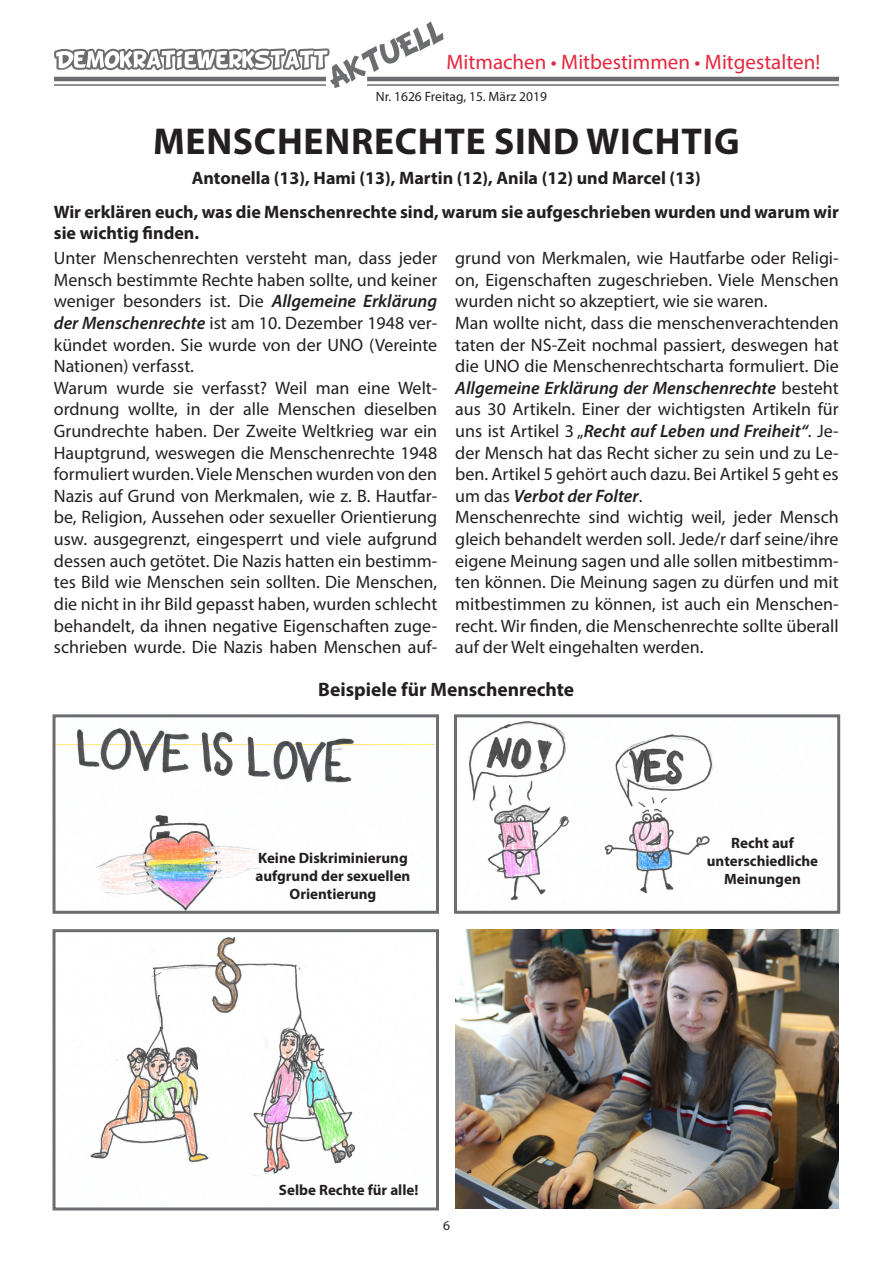
<style>
.page{position:relative;width:893px;height:1263px;background:#fff}
.page>*{position:absolute;margin:0;border:0;box-sizing:border-box;transform-origin:0 0}
.t1{font:700 37.5px "Myriad Pro";letter-spacing:.02em;color:#231f20}
.t2{font:21px "Myriad Pro";color:#e5263d}
.t3{font:700 19.5px "Myriad Pro";color:#231f20}
.t4{font:18px/21.6px "Myriad Pro";color:#231f20;text-align:justify}
.t5{font:700 18px/21.6px "Myriad Pro";color:#231f20}
.t6{font:700 15px/18px "Myriad Pro";color:#231f20;text-align:center}
.t7{font:13.5px "Myriad Pro";color:#231f20}
.s1{font-weight:600;font-style:italic}
</style>
<div class="page">
<hr style="left:367px;top:77px;width:472px;height:4px;background:#6c6d70">
<hr style="left:367px;top:84px;width:472px;height:2px;background:#6c6d70">
<svg style="left:54px;top:22px;width:390px;height:66px"></svg>
<img style="left:455px;top:929px;width:384px;height:280px">
<img style="left:90px;top:937px;width:266px;height:239px">
<div style="left:53px;top:929px;width:386px;height:281px;border:3px solid #6c6d70"></div>
<img style="left:57px;top:728px;width:378px;height:182px">
<div style="left:53px;top:714px;width:386px;height:200px;border:3px solid #6c6d70"></div>
<img style="left:468px;top:721px;width:246px;height:179px">
<div style="left:454px;top:714px;width:386px;height:200px;border:3px solid #6c6d70"></div>
<p class="t2" style="left:446px;top:49px;width:375px">Mitmachen • Mitbestimmen • Mitgestalten!</p>
<p class="t7" style="left:376px;top:88px;width:173px">Nr. 1626 Freitag, 15. März 2019</p>
<p class="t1" style="left:153px;top:117px;width:588px">MENSCHENRECHTE SIND WICHTIG</p>
<p class="t5" style="left:192px;top:167px;width:510px">Antonella (13), Hami (13), Martin (12), Anila (12) und Marcel (13)</p>
<p class="t5" style="left:54px;top:200px;width:786px">Wir erklären euch, was die Menschenrechte sind, warum sie aufgeschrieben wurden und warum wir sie wichtig finden.</p>
<p class="t4" style="left:54px;top:247px;width:385px">Unter Menschenrechten versteht man, dass jeder Mensch bestimmte Rechte haben sollte, und keiner weniger besonders ist. Die <span class="s1">Allgemeine Erklärung der Menschenrechte</span> ist am 10. Dezember 1948 ver&shy;kündet worden. Sie wurde von der UNO (Vereinte Nationen) verfasst.</p>
<p class="t4" style="left:54px;top:377px;width:385px">Warum wurde sie verfasst? Weil man eine Welt&shy;ordnung wollte, in der alle Menschen dieselben Grundrechte haben. Der Zweite Weltkrieg war ein Hauptgrund, weswegen die Menschenrechte 1948 formuliert wurden. Viele Menschen wurden von den Nazis auf Grund von Merkmalen, wie z. B. Hautfar&shy;be, Religion, Aussehen oder sexueller Orientierung usw. ausgegrenzt, eingesperrt und viele aufgrund dessen auch getötet. Die Nazis hatten ein bestimm&shy;tes Bild wie Menschen sein sollten. Die Menschen, die nicht in ihr Bild gepasst haben, wurden schlecht behandelt, da ihnen negative Eigenschaften zuge&shy;schrieben wurde. Die Nazis haben Menschen auf-</p>
<p class="t4" style="left:455px;top:247px;width:385px">grund von Merkmalen, wie Hautfarbe oder Religi&shy;on, Eigenschaften zugeschrieben. Viele Menschen wurden nicht so akzeptiert, wie sie waren.</p>
<p class="t4" style="left:455px;top:312px;width:385px">Man wollte nicht, dass die menschenverachtenden taten der NS-Zeit nochmal passiert, deswegen hat die UNO die Menschenrechtscharta formuliert. Die <span class="s1">Allgemeine Erklärung der Menschenrechte</span> besteht aus 30 Artikeln. Einer der wichtigsten Artikeln für uns ist Artikel 3 „<span class="s1">Recht auf Leben und Freiheit“</span>. Je&shy;der Mensch hat das Recht sicher zu sein und zu Le&shy;ben. Artikel 5 gehört auch dazu. Bei Artikel 5 geht es um das <span class="s1">Verbot der Folter</span>.</p>
<p class="t4" style="left:455px;top:506px;width:385px">Menschenrechte sind wichtig weil, jeder Mensch gleich behandelt werden soll. Jede/r darf seine/ihre eigene Meinung sagen und alle sollen mitbestimm&shy;ten können. Die Meinung sagen zu dürfen und mit mitbestimmen zu können, ist auch ein Menschen&shy;recht. Wir finden, die Menschenrechte sollte überall auf der Welt eingehalten werden.</p>
<p class="t3" style="left:318px;top:677px;width:257px">Beispiele für Menschenrechte</p>
<p class="t6" style="left:256px;top:848px;width:156px">Keine Diskriminierung aufgrund der sexuellen<br>Orientierung</p>
<p class="t6" style="left:279px;top:1180px;width:141px">Selbe Rechte für alle!</p>
<p class="t7" style="left:443px;top:1217px;width:8px">6</p>
<p class="t6" style="left:707px;top:833px;width:113px">Recht auf unterschiedliche<br>Meinungen</p>
</div>
